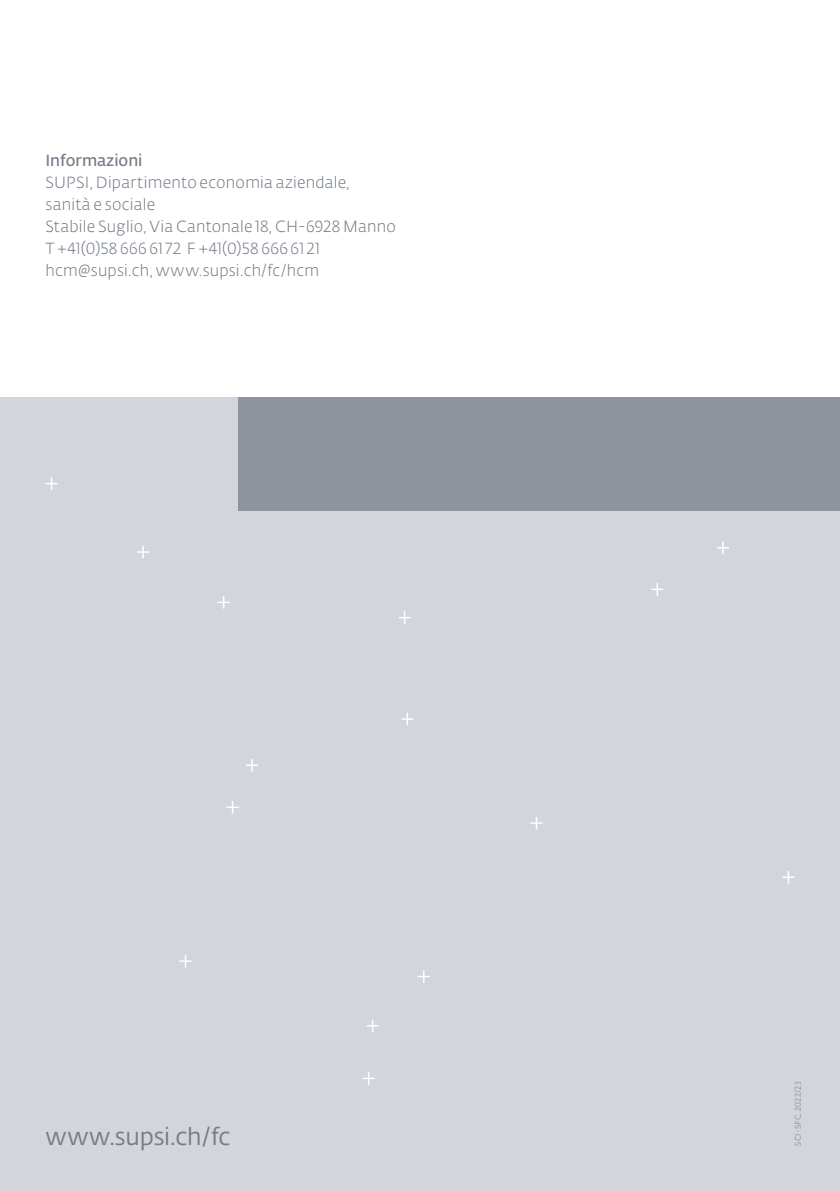
<style>
.page{position:relative;width:840px;height:1191px;background:#fff}
.page>*{position:absolute;margin:0;border:0;box-sizing:border-box;transform-origin:0 0}
.t1{font:24px "SUPSI Fedra Sans";letter-spacing:-.01em;color:#747c87}
.t2{font:300 16px/22px "SUPSI Fedra Sans";letter-spacing:.015em;color:#747c87}
.t3{font:600 16px "SUPSI Fedra Sans";color:#747c87}
.t4{font:300 8px "SUPSI Fedra Sans";letter-spacing:.025em;color:#747c87}
</style>
<div class="page">
<hr style="left:839px;top:397px;width:1px;height:794px;background:#d2d5db">
<hr style="left:839px;top:397px;width:1px;height:113px;background:#8d949e">
<div style="left:0;top:397px;width:839px;height:794px;background:#d2d5db"></div>
<svg style="left:45px;top:477px;width:13px;height:13px"></svg>
<svg style="left:137px;top:546px;width:12px;height:12px"></svg>
<svg style="left:217px;top:596px;width:13px;height:12px"></svg>
<svg style="left:398px;top:611px;width:12px;height:13px"></svg>
<svg style="left:651px;top:583px;width:12px;height:12px"></svg>
<svg style="left:717px;top:541px;width:11px;height:13px"></svg>
<svg style="left:782px;top:871px;width:12px;height:12px"></svg>
<svg style="left:530px;top:817px;width:12px;height:12px"></svg>
<svg style="left:401px;top:712px;width:12px;height:13px"></svg>
<svg style="left:417px;top:970px;width:12px;height:12px"></svg>
<svg style="left:246px;top:759px;width:12px;height:12px"></svg>
<svg style="left:226px;top:801px;width:12px;height:12px"></svg>
<svg style="left:179px;top:955px;width:12px;height:12px"></svg>
<svg style="left:366px;top:1019px;width:12px;height:13px"></svg>
<svg style="left:362px;top:1072px;width:12px;height:12px"></svg>
<div style="left:239px;top:397px;width:600px;height:113px;background:#8d949e"></div>
<p class="t3" style="left:45px;top:149px;width:99px">Informazioni</p>
<p class="t2" style="left:45px;top:171px;width:352px">SUPSI, Dipartimento economia aziendale, sanità e sociale<br>Stabile Suglio, Via Cantonale 18, CH-6928 Manno T +41(0)58 666 61 72 F +41(0)58 666 61 21 hcm@supsi.ch, www.supsi.ch/fc/hcm</p>
<h1 class="t1" style="left:45px;top:1120px;width:186px">www.supsi.ch/fc</h1>
<p class="t4" style="left:792px;top:1145px;width:66px;rotate:-90deg">SCI-SFC, 2022/23</p>
</div>
